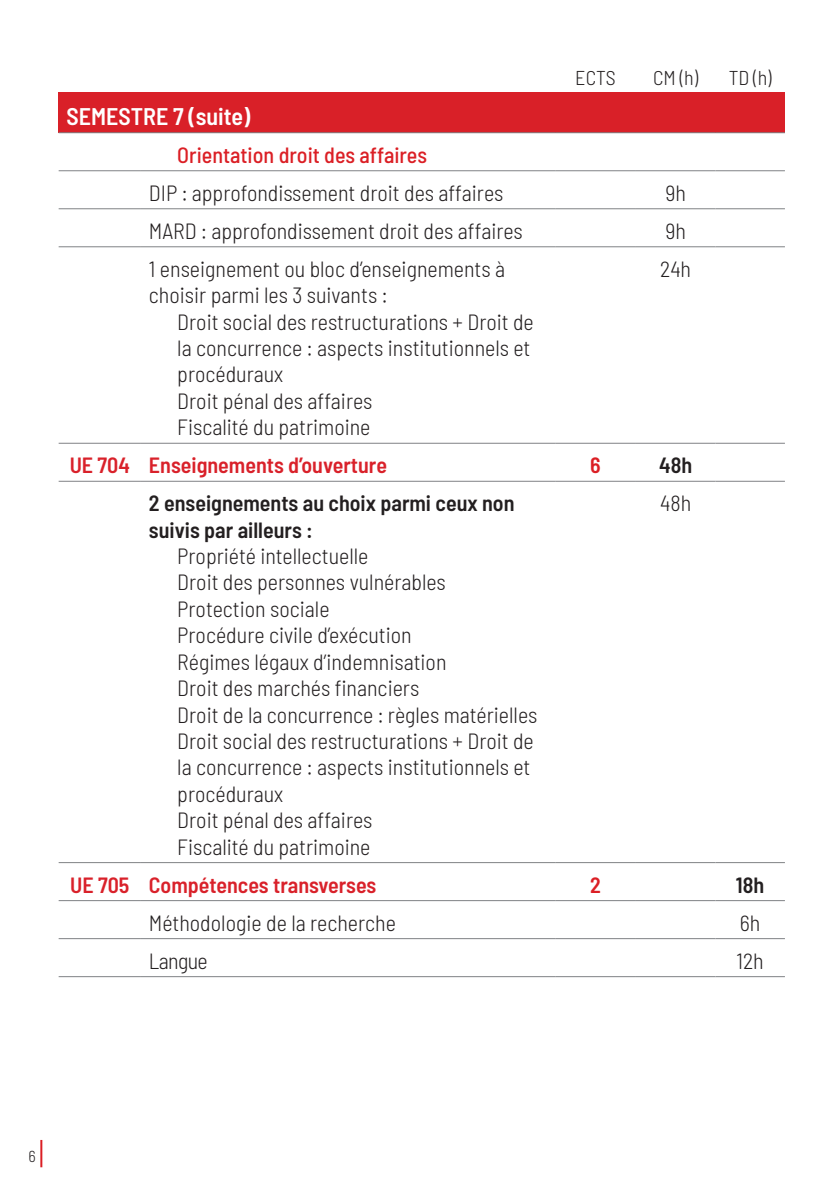
<style>
.page{position:relative;width:840px;height:1191px;background:#fff}
.page>*{position:absolute;margin:0;border:0;box-sizing:border-box;transform-origin:0 0}
.t1{font:600 semi-condensed 24px "Barlow";color:#fff}
.t2{font:300 semi-condensed 22px/26.4px "Barlow";color:#231f20}
.t3{font:600 semi-condensed 22px/26.4px "Barlow";color:#231f20}
.t4{font:600 semi-condensed 22px "Barlow";color:#d9212a}
.t5{font:500 semi-condensed 22px "Barlow";color:#db1f25}
.t6{font:600 semi-condensed 22px "Barlow";color:#db1f25}
.t7{font:300 semi-condensed 20px "Barlow";color:#231f20}
.t8{font:300 semi-condensed 16px "Barlow";color:#231f20}
</style>
<div class="page">
<hr style="left:40px;top:1140px;width:2px;height:27px;background:#db1f25">
<div style="left:59px;top:93px;width:725px;height:40px;background:#d92028"></div>
<hr style="left:59px;top:208px;width:82px;height:1px;background:#808285">
<hr style="left:141px;top:208px;width:414px;height:1px;background:#808285">
<hr style="left:555px;top:208px;width:80px;height:1px;background:#808285">
<hr style="left:635px;top:208px;width:80px;height:1px;background:#808285">
<hr style="left:715px;top:208px;width:69px;height:1px;background:#808285">
<hr style="left:59px;top:170px;width:82px;height:1px;background:#808285">
<hr style="left:141px;top:170px;width:414px;height:1px;background:#808285">
<hr style="left:555px;top:170px;width:80px;height:1px;background:#808285">
<hr style="left:635px;top:170px;width:80px;height:1px;background:#808285">
<hr style="left:715px;top:170px;width:69px;height:1px;background:#808285">
<hr style="left:59px;top:481px;width:82px;height:1px;background:#808285">
<hr style="left:141px;top:481px;width:414px;height:1px;background:#808285">
<hr style="left:555px;top:481px;width:80px;height:1px;background:#808285">
<hr style="left:635px;top:481px;width:80px;height:1px;background:#808285">
<hr style="left:715px;top:481px;width:69px;height:1px;background:#808285">
<hr style="left:59px;top:900px;width:82px;height:1px;background:#808285">
<hr style="left:141px;top:900px;width:414px;height:1px;background:#808285">
<hr style="left:555px;top:900px;width:80px;height:1px;background:#808285">
<hr style="left:635px;top:900px;width:80px;height:1px;background:#808285">
<hr style="left:715px;top:900px;width:69px;height:1px;background:#808285">
<hr style="left:59px;top:938px;width:82px;height:1px;background:#808285">
<hr style="left:141px;top:938px;width:414px;height:1px;background:#808285">
<hr style="left:555px;top:938px;width:80px;height:1px;background:#808285">
<hr style="left:635px;top:938px;width:80px;height:1px;background:#808285">
<hr style="left:715px;top:938px;width:69px;height:1px;background:#808285">
<hr style="left:59px;top:976px;width:82px;height:1px;background:#808285">
<hr style="left:141px;top:976px;width:414px;height:1px;background:#808285">
<hr style="left:555px;top:976px;width:80px;height:1px;background:#808285">
<hr style="left:635px;top:976px;width:80px;height:1px;background:#808285">
<hr style="left:715px;top:976px;width:69px;height:1px;background:#808285">
<hr style="left:59px;top:132px;width:82px;height:1px;background:#808285">
<hr style="left:141px;top:132px;width:414px;height:1px;background:#808285">
<hr style="left:555px;top:132px;width:80px;height:1px;background:#808285">
<hr style="left:635px;top:132px;width:80px;height:1px;background:#808285">
<hr style="left:715px;top:132px;width:69px;height:1px;background:#808285">
<hr style="left:59px;top:246px;width:82px;height:1px;background:#808285">
<hr style="left:141px;top:246px;width:414px;height:1px;background:#808285">
<hr style="left:555px;top:246px;width:80px;height:1px;background:#808285">
<hr style="left:635px;top:246px;width:80px;height:1px;background:#808285">
<hr style="left:715px;top:246px;width:69px;height:1px;background:#808285">
<hr style="left:59px;top:443px;width:82px;height:1px;background:#808285">
<hr style="left:141px;top:443px;width:414px;height:1px;background:#808285">
<hr style="left:555px;top:443px;width:80px;height:1px;background:#808285">
<hr style="left:635px;top:443px;width:80px;height:1px;background:#808285">
<hr style="left:715px;top:443px;width:69px;height:1px;background:#808285">
<hr style="left:59px;top:862px;width:82px;height:1px;background:#808285">
<hr style="left:141px;top:862px;width:414px;height:1px;background:#808285">
<hr style="left:555px;top:862px;width:80px;height:1px;background:#808285">
<hr style="left:635px;top:862px;width:80px;height:1px;background:#808285">
<hr style="left:715px;top:862px;width:69px;height:1px;background:#808285">
<p class="t7" style="left:575px;top:63px;width:42px">ECTS</p>
<p class="t7" style="left:652px;top:63px;width:47px">CM (h)</p>
<p class="t7" style="left:728px;top:63px;width:44px">TD (h)</p>
<p class="t1" style="left:67px;top:99px;width:185px">SEMESTRE 7 (suite)</p>
<p class="t5" style="left:177px;top:139px;width:251px">Orientation droit des affaires</p>
<p class="t2" style="left:149px;top:178px;width:356px">DIP : approfondissement droit des affaires</p>
<p class="t2" style="left:665px;top:178px;width:22px">9h</p>
<p class="t2" style="left:149px;top:216px;width:375px">MARD : approfondissement droit des affaires</p>
<p class="t2" style="left:665px;top:216px;width:22px">9h</p>
<p class="t2" style="left:149px;top:254px;width:357px">1 enseignement ou bloc d’enseignements à choisir parmi les 3 suivants :</p>
<p class="t2" style="left:177px;top:307px;width:358px">Droit social des restructurations + Droit de la concurrence : aspects institutionnels et procéduraux<br>Droit pénal des affaires<br>Fiscalité du patrimoine</p>
<p class="t2" style="left:659px;top:254px;width:32px">24h</p>
<p class="t4" style="left:70px;top:449px;width:318px">UE 704 Enseignements d’ouverture</p>
<p class="t6" style="left:590px;top:449px;width:12px">6</p>
<p class="t3" style="left:658px;top:450px;width:34px">48h</p>
<p class="t3" style="left:149px;top:488px;width:367px">2 enseignements au choix parmi ceux non suivis par ailleurs :</p>
<p class="t2" style="left:177px;top:541px;width:361px">Propriété intellectuelle<br>Droit des personnes vulnérables<br>Protection sociale<br>Procédure civile d’exécution<br>Régimes légaux d’indemnisation<br>Droit des marchés financiers<br>Droit de la concurrence : règles matérielles<br>Droit social des restructurations + Droit de la concurrence : aspects institutionnels et procéduraux<br>Droit pénal des affaires<br>Fiscalité du patrimoine</p>
<p class="t2" style="left:659px;top:488px;width:33px">48h</p>
<p class="t4" style="left:70px;top:868px;width:307px">UE 705 Compétences transverses</p>
<p class="t6" style="left:590px;top:868px;width:12px">2</p>
<p class="t3" style="left:735px;top:870px;width:30px">18h</p>
<p class="t2" style="left:149px;top:908px;width:248px">Méthodologie de la recherche</p>
<p class="t2" style="left:739px;top:908px;width:22px">6h</p>
<p class="t2" style="left:149px;top:945px;width:60px">Langue</p>
<p class="t2" style="left:736px;top:945px;width:29px">12h</p>
<p class="t8" style="left:28px;top:1144px;width:9px">6</p>
</div>
